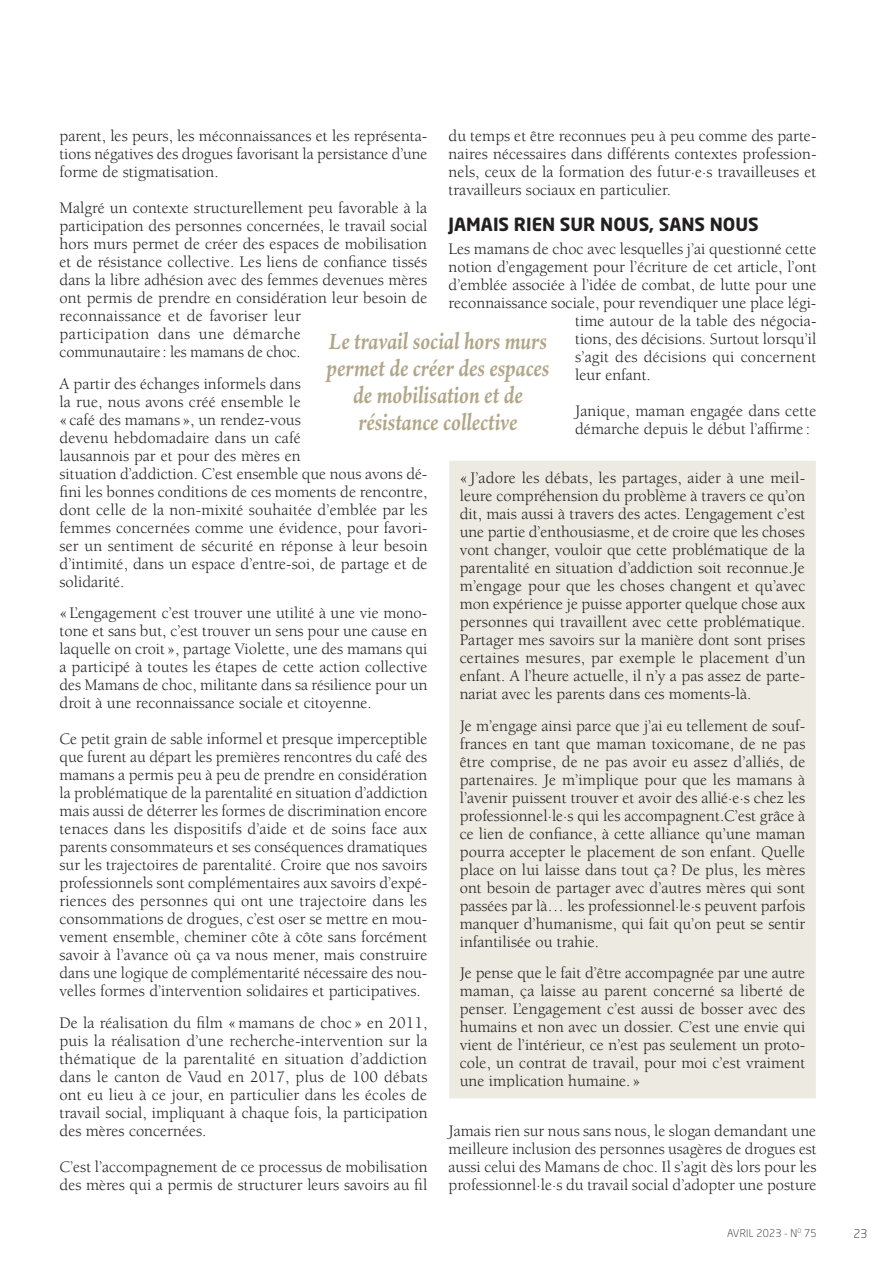
<style>
.page{position:relative;width:893px;height:1263px;background:#fff}
.page>*{position:absolute;margin:0;border:0;box-sizing:border-box;transform-origin:0 0}
.t1{font:italic 700 24px/27px "Ten Oldstyle";color:#b1a688;text-align:center;scale:.85 1}
.t2{font:700 18px "Neo Sans Pro";color:#231f20}
.t3{font:16.5px/18px "Berkeley Std";color:#231f20;text-align:justify}
.t4{font:300 12px "Neo Sans Pro";color:#231f20}
.t5{font:300 10.5px "Neo Sans Pro";letter-spacing:.02em;color:#231f20}
</style>
<div class="page">
<div style="left:454px;top:466px;width:356px;height:627px;background:#eceae1"></div>
<div style="left:449px;top:461px;width:367px;height:637px;border:10px solid #eceae1"></div>
<p class="t3" style="left:60px;top:127px;width:369px">parent, les peurs, les méconnaissances et les représenta&shy;tions négatives des drogues favorisant la persistance d’une forme de stigmatisation.</p>
<p class="t3" style="left:60px;top:199px;width:370px;text-align:left">Malgré un contexte structurellement peu favorable à la participation des personnes concernées, le travail social hors murs permet de créer des espaces de mobilisation et de résistance collective. Les liens de confiance tissés dans la libre adhésion avec des femmes devenues mères ont permis de prendre en considération leur besoin de reconnaissance et de favoriser leur<br>participation dans une démarche<br>communautaire : les mamans de choc.</p>
<p class="t3" style="left:60px;top:375px;width:370px;text-align:left">A partir des échanges informels dans<br>la rue, nous avons créé ensemble le<br>« café des mamans », un rendez-vous<br>devenu hebdomadaire dans un café<br>lausannois par et pour des mères en<br>situation d’addiction. C’est ensemble que nous avons dé&shy;fini les bonnes conditions de ces moments de rencontre, dont celle de la non-mixité souhaitée d’emblée par les femmes concernées comme une évidence, pour favori&shy;ser un sentiment de sécurité en réponse à leur besoin d’intimité, dans un espace d’entre-soi, de partage et de solidarité.</p>
<p class="t3" style="left:60px;top:604px;width:370px">«L’engagement c’est trouver une utilité à une vie mono&shy;tone et sans but, c’est trouver un sens pour une cause en laquelle on croit », partage Violette, une des mamans qui a participé à toutes les étapes de cette action collective des Mamans de choc, militante dans sa résilience pour un droit à une reconnaissance sociale et citoyenne.</p>
<p class="t3" style="left:60px;top:730px;width:369px">Ce petit grain de sable informel et presque imperceptible que furent au départ les premières rencontres du café des mamans a permis peu à peu de prendre en considération la problématique de la parentalité en situation d’addiction mais aussi de déterrer les formes de discrimination encore tenaces dans les dispositifs d’aide et de soins face aux parents consommateurs et ses conséquences dramatiques sur les trajectoires de parentalité. Croire que nos savoirs professionnels sont complémentaires aux savoirs d’expé&shy;riences des personnes qui ont une trajectoire dans les consommations de drogues, c’est oser se mettre en mou&shy;vement ensemble, cheminer côte à côte sans forcément savoir à l’avance où ça va nous mener, mais construire dans une logique de complémentarité nécessaire des nou&shy;velles formes d’intervention solidaires et participatives.</p>
<p class="t3" style="left:60px;top:1014px;width:370px">De la réalisation du film «mamans de choc » en 2011, puis la réalisation d’une recherche-intervention sur la thématique de la parentalité en situation d’addiction dans le canton de Vaud en 2017, plus de 100 débats ont eu lieu à ce jour, en particulier dans les écoles de travail social, impliquant à chaque fois, la participation des mères concernées.</p>
<p class="t3" style="left:60px;top:1158px;width:370px">C’est l’accompagnement de ce processus de mobilisation des mères qui a permis de structurer leurs savoirs au fil</p>
<p class="t3" style="left:449px;top:127px;width:369px">du temps et être reconnues peu à peu comme des parte&shy;naires nécessaires dans différents contextes profession&shy;nels, ceux de la formation des futur·e·s travailleuses et travailleurs sociaux en particulier.</p>
<p class="t2" style="left:449px;top:213px;width:312px">JAMAIS RIEN SUR NOUS, SANS NOUS</p>
<p class="t3" style="left:449px;top:240px;width:369px">Les mamans de choc avec lesquelles j’ai questionné cette</p>
<p class="t3" style="left:449px;top:258px;width:370px">notion d’engagement pour l’écriture de cet article, l’ont</p>
<p class="t3" style="left:449px;top:276px;width:369px">d’emblée associée à l’idée de combat, de lutte pour une</p>
<p class="t3" style="left:449px;top:294px;width:369px">reconnaissance sociale, pour revendiquer une place légi-</p>
<p class="t3" style="left:575px;top:312px;width:243px">time autour de la table des négocia-</p>
<p class="t3" style="left:575px;top:330px;width:243px">tions, des décisions. Surtout lorsqu’il</p>
<p class="t3" style="left:575px;top:348px;width:243px">s’agit des décisions qui concernent</p>
<p class="t3" style="left:575px;top:366px;width:77px">leur enfant.</p>
<p class="t3" style="left:575px;top:402px;width:243px">Janique, maman engagée dans cette démarche depuis le début l’affirme :</p>
<h1 class="t1" style="left:326px;top:327px;width:264px">Le travail social hors murs permet de créer des espaces de mobilisation et de résistance collective</h1>
<p class="t3" style="left:460px;top:469px;width:347px">« J’adore les débats, les partages, aider à une meil&shy;leure compréhension du problème à travers ce qu’on dit, mais aussi à travers des actes. L’engagement c’est une partie d’enthousiasme, et de croire que les choses vont changer, vouloir que cette problématique de la parentalité en situation d’addiction soit reconnue.Je m’engage pour que les choses changent et qu’avec mon expérience je puisse apporter quelque chose aux personnes qui travaillent avec cette problématique.<br>Partager mes savoirs sur la manière dont sont prises certaines mesures, par exemple le placement d’un enfant. A l’heure actuelle, il n’y a pas assez de parte&shy;nariat avec les parents dans ces moments-là.</p>
<p class="t3" style="left:460px;top:717px;width:347px">Je m’engage ainsi parce que j’ai eu tellement de souf&shy;frances en tant que maman toxicomane, de ne pas être comprise, de ne pas avoir eu assez d’alliés, de partenaires. Je m’implique pour que les mamans à l’avenir puissent trouver et avoir des allié·e·s chez les professionnel·le·s qui les accompagnent.C’est grâce à ce lien de confiance, à cette alliance qu’une maman pourra accepter le placement de son enfant. Quelle place on lui laisse dans tout ça ? De plus, les mères ont besoin de partager avec d’autres mères qui sont passées par là… les professionnel·le·s peuvent parfois manquer d’humanisme, qui fait qu’on peut se sentir infantilisée ou trahie.</p>
<p class="t3" style="left:460px;top:964px;width:347px">Je pense que le fait d’être accompagnée par une autre maman, ça laisse au parent concerné sa liberté de penser. L’engagement c’est aussi de bosser avec des humains et non avec un dossier. C’est une envie qui vient de l’intérieur, ce n’est pas seulement un proto&shy;cole, un contrat de travail, pour moi c’est vraiment une implication humaine. »</p>
<p class="t3" style="left:449px;top:1122px;width:370px">Jamais rien sur nous sans nous, le slogan demandant une meilleure inclusion des personnes usagères de drogues est aussi celui des Mamans de choc. Il s’agit dès lors pour les professionnel·le·s du travail social d’adopter une posture</p>
<p class="t5" style="left:727px;top:1226px;width:91px">AVRIL 2023 - N<sup>O</sup> 75</p>
<p class="t4" style="left:853px;top:1226px;width:15px">23</p>
</div>
